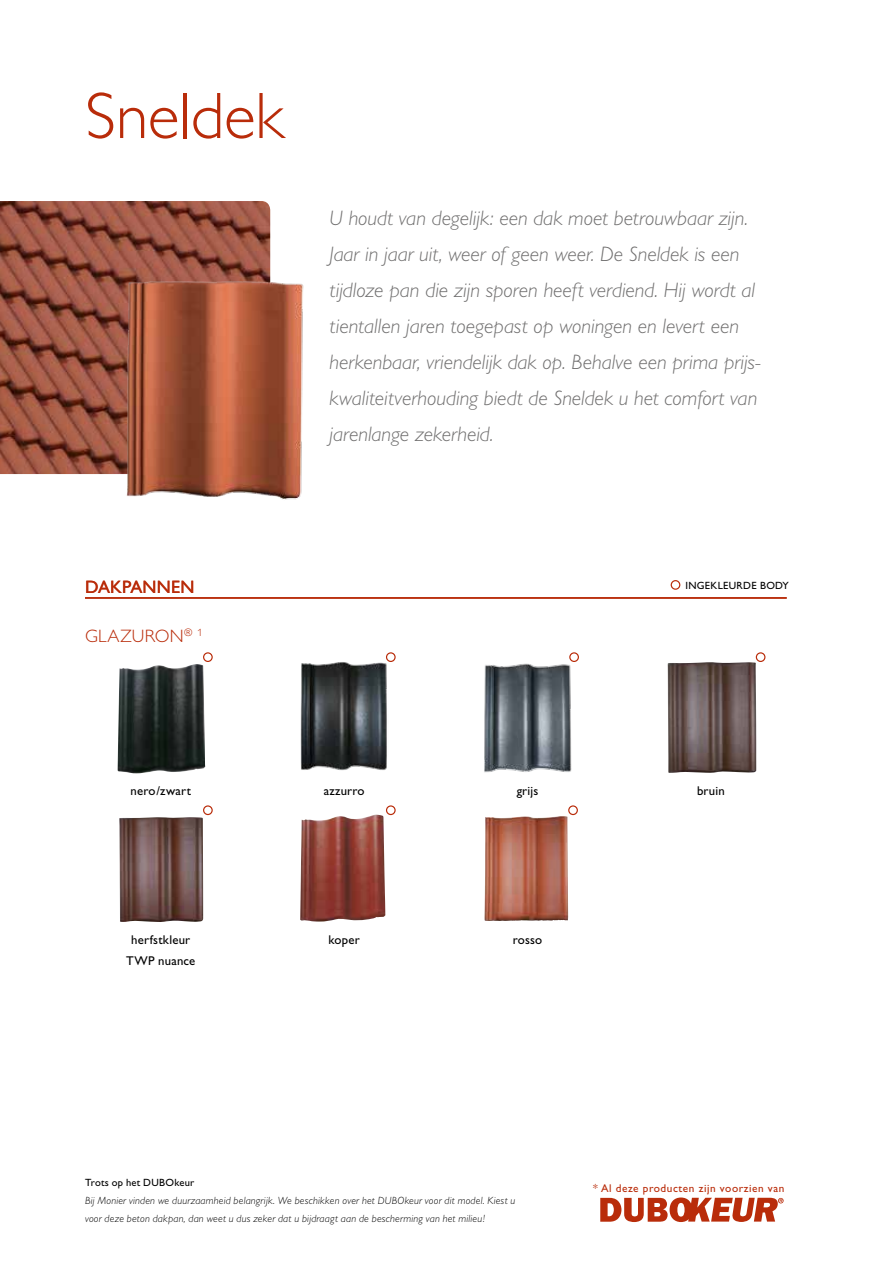
<style>
.page{position:relative;width:893px;height:1263px;background:#fff}
.page>*{position:absolute;margin:0;border:0;box-sizing:border-box;transform-origin:0 0}
.t1{font:300 66px "Gill Alt One";letter-spacing:-.005em;color:#b92c0a}
.t2{font:italic 300 21px/36px "Gill Alt One";letter-spacing:-.005em;color:#706f6f}
.t3{font:300 18px "Gill Alt One";letter-spacing:.015em;color:#b92c0a}
.t4{font:18px "Gill Alt One";letter-spacing:.01em;color:#b92c0a}
.t5{font:12.75px/21px "Gill Alt One";letter-spacing:.015em;color:#000;text-align:center}
.t6{font:11.25px "Gill Alt One";letter-spacing:.05em;color:#b92c0a}
.t7{font:italic 300 10.5px/18px "Gill Alt One";letter-spacing:.02em;color:#000}
.t8{font:10.5px "Gill Alt One";letter-spacing:.03em;color:#000}
</style>
<div class="page">
<hr style="left:85px;top:597px;width:702px;height:2px;background:#b92c0a">
<img style="left:0;top:201px;width:270px;height:273px">
<img style="left:300px;top:661px;width:89px;height:110px">
<img style="left:117px;top:664px;width:88px;height:109px">
<img style="left:300px;top:816px;width:83px;height:105px">
<img style="left:119px;top:817px;width:84px;height:105px">
<img style="left:484px;top:661px;width:88px;height:112px">
<img style="left:484px;top:816px;width:76px;height:105px">
<img style="left:668px;top:662px;width:88px;height:111px">
<img style="left:115px;top:269px;width:189px;height:231px">
<div style="left:386px;top:652px;width:10px;height:10px;border:1px solid #b92c0a;border-radius:50%"></div>
<div style="left:203px;top:652px;width:10px;height:10px;border:1px solid #b92c0a;border-radius:50%"></div>
<div style="left:569px;top:652px;width:10px;height:10px;border:1px solid #b92c0a;border-radius:50%"></div>
<div style="left:756px;top:652px;width:9px;height:10px;border:1px solid #b92c0a;border-radius:50%"></div>
<div style="left:386px;top:805px;width:10px;height:10px;border:1px solid #b92c0a;border-radius:50%"></div>
<div style="left:203px;top:805px;width:10px;height:10px;border:1px solid #b92c0a;border-radius:50%"></div>
<div style="left:568px;top:805px;width:10px;height:10px;border:1px solid #b92c0a;border-radius:50%"></div>
<div style="left:671px;top:580px;width:9px;height:10px;border:1px solid #b92c0a;border-radius:50%"></div>
<svg style="left:600px;top:1197px;width:184px;height:25px"></svg>
<h1 class="t1" style="left:85px;top:79px;width:200px">Sneldek</h1>
<p class="t2" style="left:330px;top:200px;width:433px">U houdt van degelijk: een dak moet betrouwbaar zijn.<br>Jaar in jaar uit, weer of geen weer. De Sneldek is een tijdloze pan die zijn sporen heeft verdiend. Hij wordt al tientallen jaren toegepast op woningen en levert een herkenbaar, vriendelijk dak op. Behalve een prima prijs&shy;kwaliteitverhouding biedt de Sneldek u het comfort van jarenlange zekerheid.</p>
<p class="t4" style="left:85px;top:576px;width:111px">DAKPANNEN</p>
<p class="t8" style="left:685px;top:579px;width:105px">INGEKLEURDE BODY</p>
<p class="t3" style="left:85px;top:626px;width:119px">GLAZURON<sup>®</sup> <sup>1</sup></p>
<p class="t5" style="left:131px;top:780px;width:62px">nero/zwart</p>
<p class="t5" style="left:324px;top:780px;width:43px">azzurro</p>
<p class="t5" style="left:517px;top:780px;width:23px">grijs</p>
<p class="t5" style="left:697px;top:780px;width:29px">bruin</p>
<p class="t5" style="left:126px;top:929px;width:71px">herfstkleur<br>TWP nuance</p>
<p class="t5" style="left:329px;top:929px;width:33px">koper</p>
<p class="t5" style="left:513px;top:929px;width:31px">rosso</p>
<p class="t8" style="left:85px;top:1176px;width:111px">Trots op het DUBOkeur</p>
<p class="t7" style="left:85px;top:1191px;width:432px">Bij Monier vinden we duurzaamheid belangrijk. We beschikken over het DUBOkeur voor dit model. Kiest u voor deze beton dakpan, dan weet u dus zeker dat u bijdraagt aan de bescherming van het milieu!</p>
<p class="t6" style="left:593px;top:1182px;width:193px">* Al deze producten zijn voorzien van</p>
</div>
